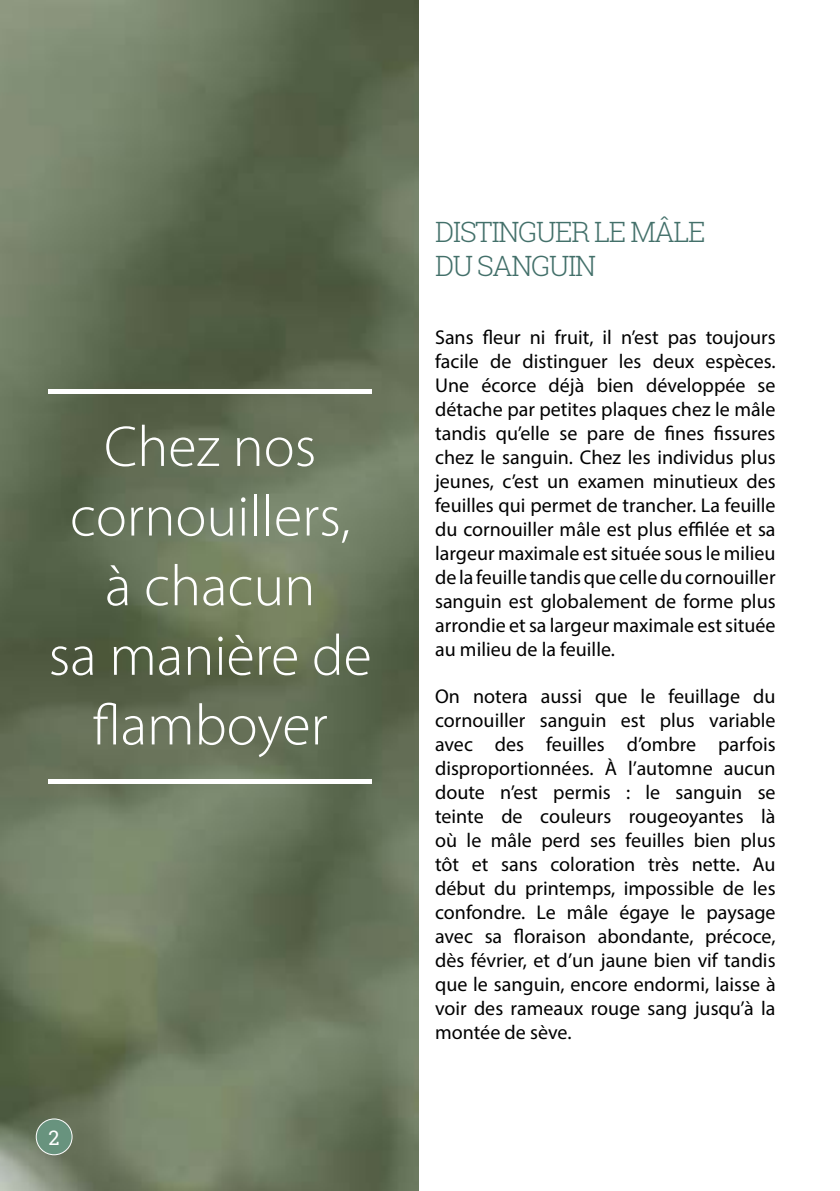
<style>
.page{position:relative;width:840px;height:1191px;background:#fff}
.page>*{position:absolute;margin:0;border:0;box-sizing:border-box;transform-origin:0 0}
.t1{font:300 58px/69.6px "Myriad Pro";color:#fff;text-align:center}
.t2{font:300 28px/33.6px "Roboto Slab";letter-spacing:-.05em;color:#43706a}
.t3{font:20px/24px "Myriad Pro";color:#000;text-align:justify}
.t4{font:20px "Roboto Slab";color:#fff}
</style>
<div class="page">
<img style="left:0;top:0;width:419px;height:1191px">
<div style="left:48px;top:389px;width:324px;height:5px;background:#fff"></div>
<div style="left:48px;top:778px;width:324px;height:5px;background:#fff"></div>
<div style="left:36px;top:1119px;width:36px;height:35px;background:#68937e;border-radius:50%"></div>
<div style="left:36px;top:1118px;width:37px;height:37px;border:1px solid #fff;border-radius:50%"></div>
<h1 class="t1" style="left:49px;top:413px;width:324px">Chez nos cornouillers,<br>à chacun<br>sa manière de flamboyer</h1>
<p class="t4" style="left:49px;top:1123px;width:13px">2</p>
<h2 class="t2" style="left:435px;top:214px;width:272px">DISTINGUER LE MÂLE<br>DU SANGUIN</h2>
<p class="t3" style="left:435px;top:325px;width:342px">Sans fleur ni fruit, il n’est pas toujours facile de distinguer les deux espèces.<br>Une écorce déjà bien développée se détache par petites plaques chez le mâle tandis qu’elle se pare de fines fissures chez le sanguin. Chez les individus plus jeunes, c’est un examen minutieux des feuilles qui permet de trancher. La feuille du cornouiller mâle est plus effilée et sa largeur maximale est située sous le milieu de la feuille tandis que celle du cornouiller sanguin est globalement de forme plus arrondie et sa largeur maximale est située au milieu de la feuille.</p>
<p class="t3" style="left:435px;top:683px;width:342px">On notera aussi que le feuillage du cornouiller sanguin est plus variable avec des feuilles d’ombre parfois disproportionnées. À l’automne aucun doute n’est permis : le sanguin se teinte de couleurs rougeoyantes là où le mâle perd ses feuilles bien plus tôt et sans coloration très nette. Au début du printemps, impossible de les confondre. Le mâle égaye le paysage avec sa floraison abondante, précoce, dès février, et d’un jaune bien vif tandis que le sanguin, encore endormi, laisse à voir des rameaux rouge sang jusqu’à la montée de sève.</p>
</div>
